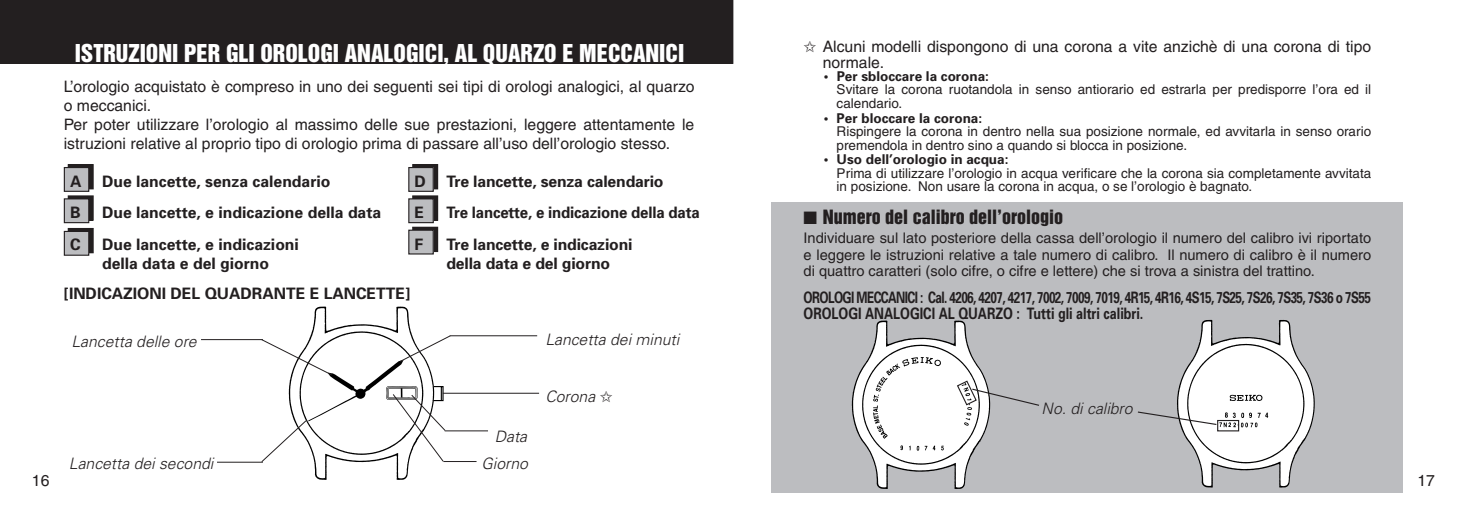
<style>
.page{position:relative;width:1467px;height:511px;background:#fff}
.page>*{position:absolute;margin:0;border:0;box-sizing:border-box;transform-origin:0 0}
.t1{font:22.5px "Helvetica Inserat";color:#fff}
.t2{font:18px "Helvetica Inserat";color:#231f20}
.t3{font:15.75px/18.9px "Helvetica";color:#231f20}
.t4{font:700 15.75px/18.9px "Univers";color:#231f20}
.t5{font:700 15.75px/15.8px "Univers";letter-spacing:-.05em;color:#231f20;scale:.75 1}
.t6{font:italic 300 15.75px "Univers";color:#231f20}
.t7{font:700 15.75px "Univers";color:#231f20;scale:.95 1}
.t8{font:14.62px/16.9px "Helvetica";color:#231f20;text-align:justify}
.t9{font:13.5px/13.5px "Helvetica";color:#231f20}
.t10{font:700 13.5px "Univers";color:#231f20}
</style>
<div class="page">
<div style="left:0;top:0;width:733px;height:64px;background:#231f20"></div>
<div style="left:772px;top:202px;width:631px;height:289px;background:#bcbdc0"></div>
<svg style="left:1137px;top:319px;width:178px;height:168px"></svg>
<svg style="left:852px;top:320px;width:187px;height:168px"></svg>
<div style="left:68px;top:164px;width:25px;height:25px;background:#231f20"></div>
<div style="left:64px;top:167px;width:25px;height:24px;background:#bcbdc0"></div>
<div style="left:64px;top:167px;width:25px;height:25px;border:1px solid #231f20"></div>
<div style="left:68px;top:228px;width:25px;height:24px;background:#231f20"></div>
<div style="left:64px;top:231px;width:25px;height:24px;background:#bcbdc0"></div>
<div style="left:64px;top:231px;width:25px;height:24px;border:1px solid #231f20"></div>
<div style="left:68px;top:196px;width:25px;height:24px;background:#231f20"></div>
<div style="left:68px;top:195px;width:25px;height:25px;border:1px solid #231f20"></div>
<div style="left:64px;top:199px;width:25px;height:23px;background:#bcbdc0"></div>
<div style="left:64px;top:198px;width:25px;height:25px;border:1px solid #231f20"></div>
<div style="left:413px;top:227px;width:25px;height:24px;background:#231f20"></div>
<div style="left:409px;top:230px;width:24px;height:24px;background:#bcbdc0"></div>
<div style="left:408px;top:229px;width:26px;height:25px;border:1px solid #231f20"></div>
<div style="left:413px;top:196px;width:25px;height:24px;background:#231f20"></div>
<div style="left:412px;top:195px;width:26px;height:25px;border:1px solid #231f20"></div>
<div style="left:409px;top:199px;width:24px;height:23px;background:#bcbdc0"></div>
<div style="left:408px;top:198px;width:26px;height:25px;border:1px solid #231f20"></div>
<div style="left:413px;top:164px;width:25px;height:25px;background:#231f20"></div>
<div style="left:409px;top:167px;width:24px;height:24px;background:#bcbdc0"></div>
<div style="left:408px;top:167px;width:26px;height:25px;border:1px solid #231f20"></div>
<hr style="left:201px;top:339px;width:62px;height:1px;background:#231f20">
<hr style="left:217px;top:461px;width:46px;height:1px;background:#231f20">
<hr style="left:450px;top:335px;width:87px;height:1px;background:#231f20">
<hr style="left:443px;top:392px;width:96px;height:1px;background:#231f20">
<hr style="left:445px;top:430px;width:43px;height:1px;background:#231f20">
<svg style="left:261px;top:306px;width:190px;height:173px"></svg>
<hr style="left:443px;top:460px;width:34px;height:1px;background:#231f20">
<h1 class="t1" style="left:75px;top:39px;width:611px">ISTRUZIONI PER GLI OROLOGI ANALOGICI, AL QUARZO E MECCANICI</h1>
<p class="t3" style="left:64px;top:77px;width:632px">L’orologio acquistato è compreso in uno dei seguenti sei tipi di orologi analogici, al quarzo o meccanici.<br>Per poter utilizzare l’orologio al massimo delle sue prestazioni, leggere attentamente le istruzioni relative al proprio tipo di orologio prima di passare all’uso dell’orologio stesso.</p>
<p class="t4" style="left:70px;top:171px;width:13px">A</p>
<p class="t4" style="left:102px;top:171px;width:230px">Due lancette, senza calendario</p>
<p class="t4" style="left:70px;top:203px;width:12px">B</p>
<p class="t4" style="left:102px;top:203px;width:281px">Due lancette, e indicazione della data</p>
<p class="t4" style="left:70px;top:234px;width:12px">C</p>
<p class="t4" style="left:102px;top:234px;width:198px">Due lancette, e indicazioni della data e del giorno</p>
<p class="t4" style="left:414px;top:171px;width:13px">D</p>
<p class="t4" style="left:446px;top:171px;width:219px">Tre lancette, senza calendario</p>
<p class="t4" style="left:414px;top:203px;width:11px">E</p>
<p class="t7" style="left:446px;top:203px;width:268px">Tre lancette, e indicazione della data</p>
<p class="t4" style="left:415px;top:235px;width:10px">F</p>
<p class="t4" style="left:446px;top:235px;width:188px">Tre lancette, e indicazioni della data e del giorno</p>
<p class="t4" style="left:64px;top:283px;width:348px">[INDICAZIONI DEL QUADRANTE E LANCETTE]</p>
<p class="t6" style="left:72px;top:332px;width:127px">Lancetta delle ore</p>
<p class="t6" style="left:545px;top:329px;width:135px">Lancetta dei minuti</p>
<p class="t6" style="left:69px;top:453px;width:146px">Lancetta dei secondi</p>
<p class="t6" style="left:495px;top:426px;width:34px">Data</p>
<p class="t6" style="left:482px;top:453px;width:48px">Giorno</p>
<p class="t6" style="left:545px;top:386px;width:69px">Corona ✩</p>
<p class="t3" style="left:823px;top:38px;width:550px;line-height:15.8px;text-indent:-19px">✩ Alcuni modelli dispongono di una corona a vite anzichè di una corona di tipo normale.</p>
<p class="t10" style="left:824px;top:68px;width:167px">• Per sbloccare la corona:</p>
<p class="t9" style="left:837px;top:83px;width:536px">Svitare la corona ruotandola in senso antiorario ed estrarla per predisporre l’ora ed il calendario.</p>
<p class="t10" style="left:824px;top:109px;width:160px">• Per bloccare la corona:</p>
<p class="t9" style="left:837px;top:124px;width:536px">Rispingere la corona in dentro nella sua posizione normale, ed avvitarla in senso orario premendola in dentro sino a quando si blocca in posizione.</p>
<p class="t10" style="left:824px;top:151px;width:186px">• Uso dell’orologio in acqua:</p>
<p class="t9" style="left:837px;top:166px;width:536px">Prima di utilizzare l’orologio in acqua verificare che la corona sia completamente avvitata in posizione. Non usare la corona in acqua, o se l’orologio è bagnato.</p>
<h2 class="t2" style="left:804px;top:206px;width:261px">■ Numero del calibro dell’orologio</h2>
<p class="t8" style="left:804px;top:229px;width:569px">Individuare sul lato posteriore della cassa dell’orologio il numero del calibro ivi riportato e leggere le istruzioni relative a tale numero di calibro. Il numero di calibro è il numero di quattro caratteri (solo cifre, o cifre e lettere) che si trova a sinistra del trattino.</p>
<p class="t5" style="left:804px;top:289px;width:758px">OROLOGI MECCANICI : Cal. 4206, 4207, 4217, 7002, 7009, 7019, 4R15, 4R16, 4S15, 7S25, 7S26, 7S35, 7S36 o 7S55<br>OROLOGI ANALOGICI AL QUARZO : Tutti gli altri calibri.</p>
<p class="t6" style="left:1042px;top:398px;width:93px">No. di calibro</p>
<p class="t3" style="left:32px;top:470px;width:19px">16</p>
<p class="t3" style="left:1418px;top:470px;width:19px">17</p>
</div>
